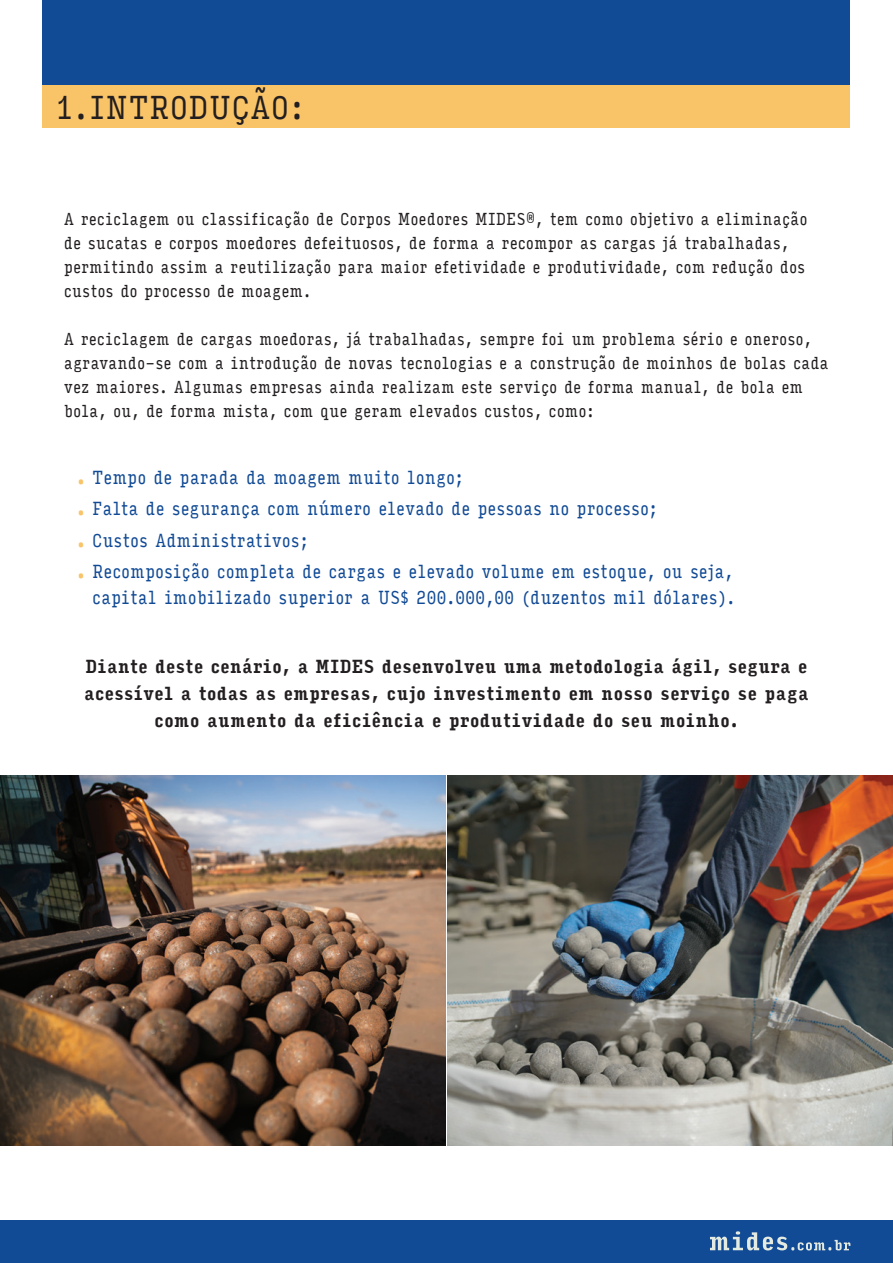
<style>
.page{position:relative;width:893px;height:1263px;background:#fff}
.page>*{position:absolute;margin:0;border:0;box-sizing:border-box;transform-origin:0 0}
.t1{font:31.5px "Input Serif Compressed";color:#231f20}
.t2{font:18px/31.5px "Input Serif Compressed";letter-spacing:-.01em;color:#114a95}
.t3{font:700 18px/27px "Input Serif Compressed";letter-spacing:-.01em;color:#231f20;text-align:center}
.t4{font:16.5px/24px "Input Serif Compressed";letter-spacing:-.01em;color:#231f20}
.s1{font-size:27px;color:#f9c368}
</style>
<div class="page">
<div style="left:0;top:1220px;width:893px;height:43px;background:#114a95"></div>
<svg style="left:710px;top:1231px;width:140px;height:19px"></svg>
<div style="left:43px;top:0;width:807px;height:128px;background:#114a95"></div>
<div style="left:43px;top:85px;width:807px;height:43px;background:#f9c368"></div>
<img style="left:0;top:775px;width:893px;height:370px">
<h1 class="t1" style="left:55px;top:79px;width:252px">1.INTRODUÇÃO:</h1>
<p class="t4" style="left:64px;top:206px;width:745px">A reciclagem ou classificação de Corpos Moedores MIDES®, tem como objetivo a eliminação de sucatas e corpos moedores defeituosos, de forma a recompor as cargas já trabalhadas, permitindo assim a reutilização para maior efetividade e produtividade, com redução dos custos do processo de moagem.</p>
<p class="t4" style="left:64px;top:326px;width:767px">A reciclagem de cargas moedoras, já trabalhadas, sempre foi um problema sério e oneroso, agravando-se com a introdução de novas tecnologias e a construção de moinhos de bolas cada vez maiores. Algumas empresas ainda realizam este serviço de forma manual, de bola em bola, ou, de forma mista, com que geram elevados custos, como:</p>
<p class="t2" style="left:75px;top:460px;width:660px"><span class="s1">.</span> Tempo de parada da moagem muito longo;<br><span class="s1">.</span> Falta de segurança com número elevado de pessoas no processo;<br><span class="s1">.</span> Custos Administrativos;<br><span class="s1">.</span> Recomposição completa de cargas e elevado volume em estoque, ou seja,</p>
<p class="t2" style="left:92px;top:580px;width:645px">capital imobilizado superior a US$ 200.000,00 (duzentos mil dólares).</p>
<p class="t3" style="left:84px;top:652px;width:727px">Diante deste cenário, a MIDES desenvolveu uma metodologia ágil, segura e acessível a todas as empresas, cujo investimento em nosso serviço se paga como aumento da eficiência e produtividade do seu moinho.</p>
</div>
